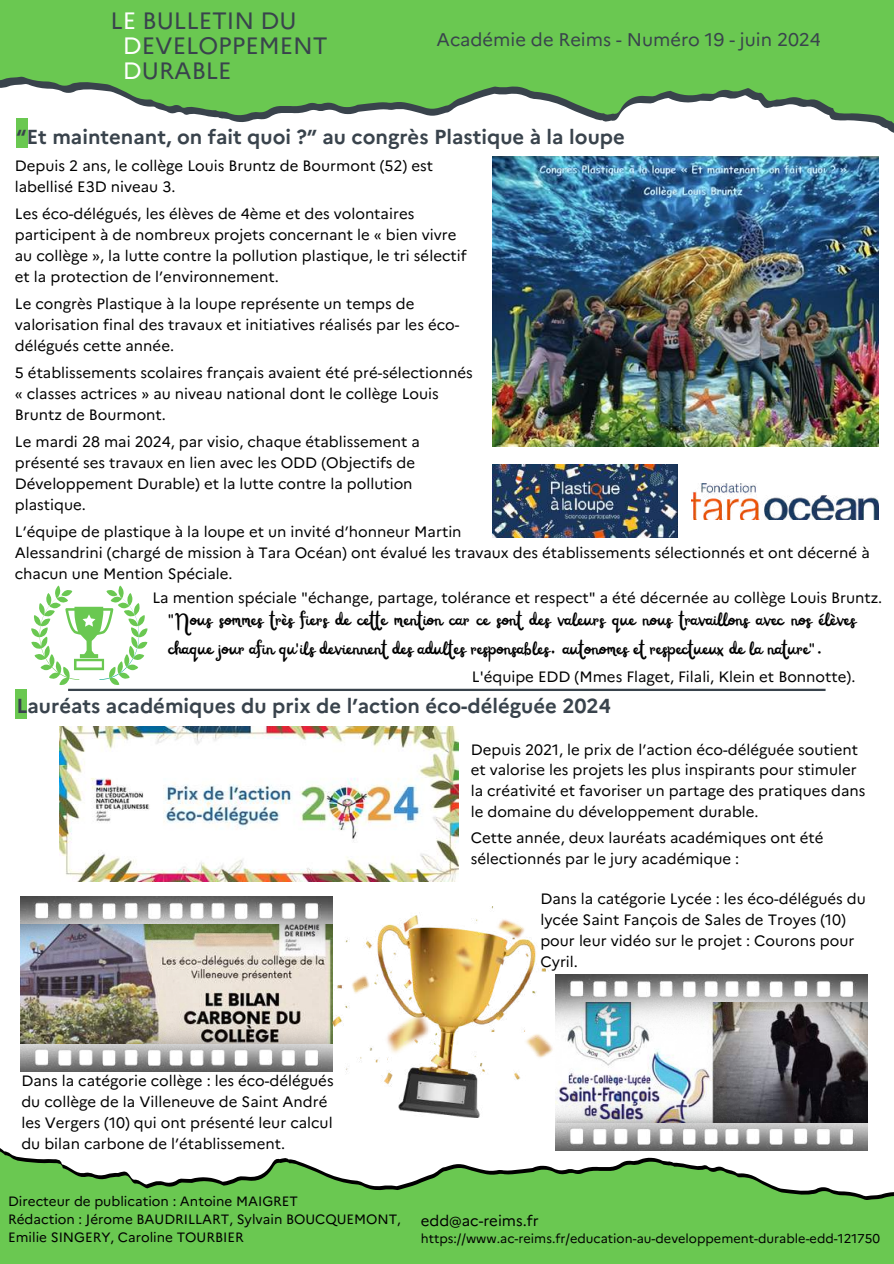
<style>
.page{position:relative;width:894px;height:1264px;background:#fff}
.page>*{position:absolute;margin:0;border:0;box-sizing:border-box;transform-origin:0 0}
.t1{font:23.7px/49.5px "Marianne";color:#39434c}
.t2{font:21px/29.2px "Railey";color:#000}
.t3{font:700 20.25px "Marianne";color:#39434c}
.t4{font:18.3px "Marianne";color:#39434c}
.t5{font:15px/21px "Marianne";color:#000}
.t6{font:13.5px/18px "Marianne";color:#000}
.t7{font:12.75px "Marianne";color:#000}
.s1{color:#fff}
</style>
<div class="page">
<svg style="left:0;top:0;width:893px;height:130px;fill:#6ac851"></svg>
<svg style="left:0;top:1146px;width:893px;height:117px;fill:#6ac851"></svg>
<div style="left:16px;top:118px;width:12px;height:30px;background:#6ac851"></div>
<hr style="left:68px;top:688px;width:757px;height:3px;background:#39434c">
<img style="left:492px;top:156px;width:386px;height:291px">
<img style="left:492px;top:465px;width:184px;height:73px">
<img style="left:691px;top:483px;width:187px;height:36px">
<div style="left:15px;top:688px;width:11px;height:30px;background:#6ac851"></div>
<img style="left:59px;top:726px;width:399px;height:155px">
<img style="left:20px;top:896px;width:312px;height:175px">
<img style="left:555px;top:974px;width:312px;height:176px">
<img style="left:332px;top:906px;width:221px;height:210px">
<svg style="left:31px;top:585px;width:116px;height:100px"></svg>
<h1 class="t1" style="left:123px;top:-4px;width:175px;text-indent:-12px">L<span class="s1">E</span> BULLETIN DU<br><span class="s1">D</span>URABLE</h1>
<h1 class="t1" style="left:123px;top:21px;width:206px"><span class="s1">D</span>EVELOPPEMENT</h1>
<p class="t4" style="left:436px;top:28px;width:386px">Académie de Reims - Numéro 19 - juin 2024</p>
<h3 class="t3" style="left:16px;top:124px;width:609px">“Et maintenant, on fait quoi ?” au congrès Plastique à la loupe</h3>
<p class="t5" style="left:15px;top:155px;width:419px">Depuis 2 ans, le collège Louis Bruntz de Bourmont (52) est labellisé E3D niveau 3.</p>
<p class="t5" style="left:15px;top:203px;width:453px">Les éco-délégués, les élèves de 4ème et des volontaires participent à de nombreux projets concernant le « bien vivre au collège », la lutte contre la pollution plastique, le tri sélectif et la protection de l’environnement.</p>
<p class="t5" style="left:15px;top:293px;width:446px">Le congrès Plastique à la loupe représente un temps de valorisation final des travaux et initiatives réalisés par les éco&shy;délégués cette année.</p>
<p class="t5" style="left:15px;top:362px;width:459px">5 établissements scolaires français avaient été pré-sélectionnés « classes actrices » au niveau national dont le collège Louis<br>Bruntz de Bourmont.</p>
<p class="t5" style="left:15px;top:431px;width:406px">Le mardi 28 mai 2024, par visio, chaque établissement a présenté ses travaux en lien avec les ODD (Objectifs de Développement Durable) et la lutte contre la pollution plastique.</p>
<p class="t5" style="left:15px;top:521px;width:448px">L’équipe de plastique à la loupe et un invité d’honneur Martin</p>
<p class="t5" style="left:15px;top:543px;width:856px;line-height:20.2px">Alessandrini (chargé de mission à Tara Océan) ont évalué les travaux des établissements sélectionnés et ont décerné à chacun une Mention Spéciale.</p>
<p class="t5" style="left:152px;top:586px;width:731px">La mention spéciale "échange, partage, tolérance et respect" a été décernée au collège Louis Bruntz.</p>
<h2 class="t2" style="left:168px;top:608px;width:689px">"Nous sommes très fiers de cette mention car ce sont des valeurs que nous travaillons avec nos élèves chaque jour afin qu'ils deviennent des adultes responsables, autonomes et respectueux de la nature".</h2>
<p class="t5" style="left:471px;top:666px;width:385px">L'équipe EDD (Mmes Flaget, Filali, Klein et Bonnotte).</p>
<h3 class="t3" style="left:16px;top:693px;width:595px">Lauréats académiques du prix de l’action éco-déléguée 2024</h3>
<p class="t5" style="left:470px;top:739px;width:396px;line-height:20.5px">Depuis 2021, le prix de l’action éco-déléguée soutient et valorise les projets les plus inspirants pour stimuler la créativité et favoriser un partage des pratiques dans le domaine du développement durable.</p>
<p class="t5" style="left:470px;top:827px;width:354px;line-height:20.5px">Cette année, deux lauréats académiques ont été sélectionnés par le jury académique :</p>
<p class="t5" style="left:540px;top:888px;width:327px">Dans la catégorie Lycée : les éco-délégués du lycée Saint Fançois de Sales de Troyes (10) pour leur vidéo sur le projet : Courons pour Cyril.</p>
<p class="t5" style="left:21px;top:1069px;width:314px">Dans la catégorie collège : les éco-délégués du collège de la Villeneuve de Saint André les Vergers (10) qui ont présenté leur calcul du bilan carbone de l’établissement.</p>
<p class="t6" style="left:8px;top:1192px;width:394px">Directeur de publication : Antoine MAIGRET<br>Rédaction : Jérome BAUDRILLART, Sylvain BOUCQUEMONT,<br>Emilie SINGERY, Caroline TOURBIER</p>
<p class="t5" style="left:420px;top:1209px;width:119px">edd@ac-reims.fr</p>
<p class="t7" style="left:420px;top:1230px;width:461px">https://www.ac-reims.fr/education-au-developpement-durable-edd-121750</p>
</div>
